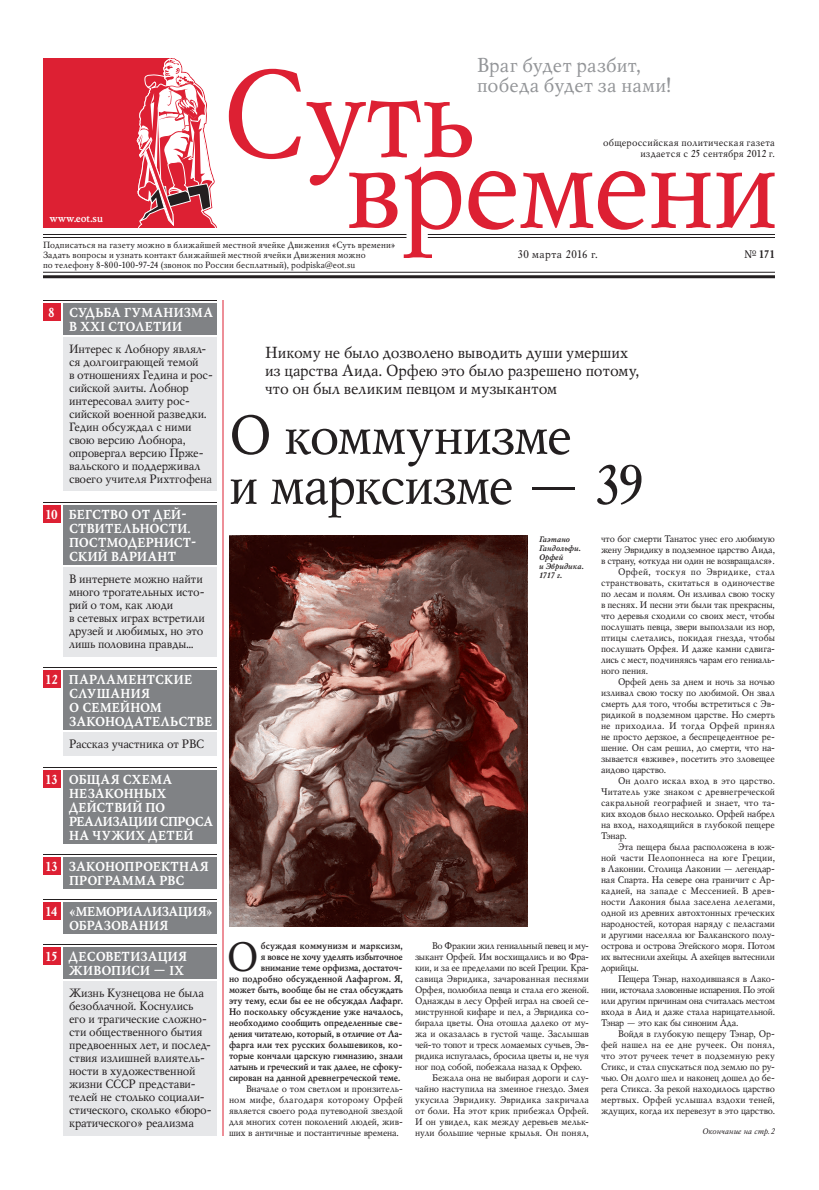
<style>
.page{position:relative;width:819px;height:1190px;background:#fff}
.page>*{position:absolute;margin:0;border:0;box-sizing:border-box;transform-origin:0 0}
.Heading{font:55px/50px "Mysl";letter-spacing:-.025em;color:#231f20}
.DropCap{font:40.9px "Mysl";color:#231f20}
.t1{font:20px/20px "Mysl";letter-spacing:.01em;color:#939598}
.Overheading{font:16px/18px "Mysl";letter-spacing:-.01em;color:#231f20}
.TOC_Lv1{font:700 13px/14px "Mysl";letter-spacing:.015em;color:#fff}
.TOC_Lv1-2{font:700 13px/14px "Mysl";letter-spacing:-.005em;color:#fff}
.TOC_l2{font:12px/13px "Mysl";color:#231f20}
.TOC_l2-2{font:12px/13px "Mysl";letter-spacing:-.02em;color:#231f20}
.Date-n-Num{font:11px "Mysl";letter-spacing:.035em;color:#231f20}
.t2{font:700 11px "Mysl";color:#fff}
.Date-n-Num-2{font:700 11px "Mysl";color:#231f20}
.t3{font:10px "Mysl";letter-spacing:.015em;color:#231f20}
.t4{font:9.5px/11px "Mysl";letter-spacing:-.01em;color:#231f20;text-align:justify}
.DropCap-2{font:700 9.5px/11px "Mysl";letter-spacing:-.01em;color:#231f20;text-align:right}
.t5{font:9px/10px "Mysl";letter-spacing:.01em;color:#231f20}
.t6{font:italic 700 8px/9px "Mysl";color:#231f20}
.t7{font:italic 8px "Mysl";letter-spacing:.01em;color:#231f20}
.s1{font-weight:400}
</style>
<div class="page">
<svg style="left:651px;top:173px;width:60px;height:55px"></svg>
<svg style="left:717px;top:173px;width:58px;height:55px"></svg>
<svg style="left:229px;top:69px;width:72px;height:90px"></svg>
<svg style="left:307px;top:100px;width:338px;height:158px"></svg>
<svg style="left:43px;top:58px;width:174px;height:170px"></svg>
<hr style="left:43px;top:272px;width:732px;height:1px;background:#231f20">
<hr style="left:43px;top:275px;width:732px;height:3px;background:#231f20">
<hr style="left:428px;top:234px;width:347px;height:1px;background:#231f20">
<hr style="left:428px;top:237px;width:347px;height:1px;background:#231f20">
<hr style="left:43px;top:234px;width:363px;height:1px;background:#231f20">
<hr style="left:43px;top:237px;width:363px;height:1px;background:#231f20">
<div style="left:63px;top:770px;width:154px;height:74px;background:#808285"></div>
<div style="left:63px;top:981px;width:154px;height:155px;background:#e6e7e9"></div>
<div style="left:63px;top:567px;width:154px;height:90px;background:#e6e7e9"></div>
<div style="left:63px;top:505px;width:154px;height:60px;background:#808285"></div>
<div style="left:43px;top:505px;width:18px;height:18px;background:#dd2033"></div>
<div style="left:63px;top:337px;width:154px;height:154px;background:#e6e7e9"></div>
<div style="left:63px;top:732px;width:154px;height:24px;background:#e6e7e9"></div>
<hr style="left:223px;top:300px;width:1px;height:836px;background:#dd2033">
<div style="left:43px;top:947px;width:18px;height:18px;background:#dd2033"></div>
<div style="left:43px;top:902px;width:18px;height:18px;background:#dd2033"></div>
<div style="left:43px;top:857px;width:18px;height:18px;background:#dd2033"></div>
<div style="left:43px;top:303px;width:18px;height:18px;background:#dd2033"></div>
<div style="left:63px;top:947px;width:154px;height:32px;background:#808285"></div>
<div style="left:63px;top:902px;width:154px;height:32px;background:#808285"></div>
<div style="left:63px;top:857px;width:154px;height:32px;background:#808285"></div>
<div style="left:63px;top:303px;width:154px;height:32px;background:#808285"></div>
<img style="left:229px;top:535px;width:298px;height:392px">
<div style="left:63px;top:670px;width:154px;height:60px;background:#808285"></div>
<div style="left:43px;top:670px;width:18px;height:18px;background:#dd2033"></div>
<div style="left:43px;top:770px;width:18px;height:18px;background:#dd2033"></div>
<hr style="left:43px;top:300px;width:174px;height:1px;background:#231f20">
<hr style="left:43px;top:502px;width:174px;height:1px;background:#231f20">
<hr style="left:43px;top:667px;width:174px;height:1px;background:#231f20">
<hr style="left:43px;top:767px;width:174px;height:1px;background:#231f20">
<hr style="left:43px;top:854px;width:174px;height:1px;background:#231f20">
<hr style="left:43px;top:899px;width:174px;height:1px;background:#231f20">
<hr style="left:43px;top:944px;width:174px;height:1px;background:#231f20">
<h3 class="t1" style="left:477px;top:55px;width:196px">Враг будет разбит, победа будет за нами!</h3>
<p class="t2" style="left:49px;top:211px;width:55px">www.eot.su</p>
<p class="t3" style="left:603px;top:136px;width:173px">общероссийская политическая газета</p>
<p class="t3" style="left:640px;top:147px;width:136px">издается с 25 сентября 2012 г.</p>
<p class="t5" style="left:43px;top:240px;width:354px">Подписаться на газету можно в ближайшей местной ячейке Движения «Суть времени»<br>Задать вопросы и узнать контакт ближайшей местной ячейки Движения можно<br>по телефону 8-800-100-97-24 (звонок по России бесплатный), podpiska@eot.su</p>
<p class="Date-n-Num" style="left:518px;top:247px;width:82px">30 марта 2016 г.</p>
<p class="Date-n-Num-2" style="left:744px;top:247px;width:32px"><span class="s1">№</span> 171</p>
<p class="TOC_Lv1" style="left:69px;top:305px;width:145px;text-indent:-21px">8 СУДЬБА ГУМАНИЗМА<br>В XXI СТОЛЕТИИ</p>
<p class="TOC_l2-2" style="left:69px;top:342px;width:146px">Интерес к Лобнору являл&shy;ся долгоиграющей темой<br>в отношениях Гедина и рос&shy;сийской элиты. Лобнор интересовал элиту рос&shy;сийской военной разведки.<br>Гедин обсуждал с ними свою версию Лобнора, опровергал версию Прже&shy;вальского и поддерживал своего учителя Рихтгофена</p>
<p class="TOC_Lv1" style="left:69px;top:507px;width:129px;text-indent:-24px">10 БЕГСТВО ОТ ДЕЙ−<br>СТВИТЕЛЬНОСТИ.<br>ПОСТМОДЕРНИСТ−<br>СКИЙ ВАРИАНТ</p>
<p class="TOC_l2" style="left:69px;top:572px;width:137px">В интернете можно найти много трогательных исто&shy;рий о том, как люди<br>в сетевых играх встретили друзей и любимых, но это лишь половина правды...</p>
<p class="TOC_Lv1" style="left:69px;top:672px;width:145px;text-indent:-24px">12 ПАРЛАМЕНТСКИЕ<br>СЛУШАНИЯ<br>О СЕМЕЙНОМ<br>ЗАКОНОДАТЕЛЬСТВЕ</p>
<p class="TOC_l2" style="left:69px;top:737px;width:137px">Рассказ участника от РВС</p>
<p class="TOC_Lv1" style="left:69px;top:772px;width:145px;text-indent:-24px">13 ОБЩАЯ СХЕМА<br>НЕЗАКОННЫХ<br>ДЕЙСТВИЙ ПО<br>РЕАЛИЗАЦИИ СПРОСА<br>НА ЧУЖИХ ДЕТЕЙ</p>
<p class="TOC_Lv1" style="left:45px;top:859px;width:165px;text-align:center">13 ЗАКОНОПРОЕКТНАЯ<br>ПРОГРАММА РВС</p>
<p class="TOC_Lv1-2" style="left:69px;top:904px;width:145px;text-indent:-24px">14 «МЕМОРИАЛИЗАЦИЯ»<br>ОБРАЗОВАНИЯ</p>
<p class="TOC_Lv1" style="left:45px;top:949px;width:144px;text-align:right">15 ДЕСОВЕТИЗАЦИЯ<br>ЖИВОПИСИ — IХ</p>
<p class="TOC_l2" style="left:69px;top:986px;width:144px">Жизнь Кузнецова не была безоблачной. Коснулись его и трагические сложно&shy;сти общественного бытия предвоенных лет, и послед&shy;ствия излишней влиятель&shy;ности в художественной жизни СССР представи&shy;телей не столько социали&shy;стического, сколько «бюро&shy;кратического» реализма</p>
<p class="Overheading" style="left:265px;top:343px;width:376px">Никому не было дозволено выводить души умерших из царства Аида. Орфею это было разрешено потому, что он был великим певцом и музыкантом</p>
<p class="Heading" style="left:229px;top:409px;width:417px">О коммунизме<br>и марксизме — 39</p>
<p class="t6" style="left:539px;top:535px;width:46px">Гаэтано<br>Гандольфи.<br>Орфей<br>и Эвридика.<br>1717 г.</p>
<p class="DropCap" style="left:227px;top:930px;width:34px">О</p>
<p class="DropCap-2" style="left:229px;top:940px;width:176px">бсуждая коммунизм и марксизм,<br>я вовсе не хочу уделять избыточное внимание теме орфизма, достаточ-<br>но подробно обсужденной Лафаргом. Я, может быть, вообще бы не стал обсуждать эту тему, если бы ее не обсуждал Лафарг.<br>Но поскольку обсуждение уже началось, необходимо сообщить определенные све&shy;дения читателю, который, в отличие от Ла&shy;фарга или тех русских большевиков, ко&shy;торые кончали царскую гимназию, знали латынь и греческий и так далее, не сфоку&shy;сирован на данной древнегреческой теме.</p>
<p class="t4" style="left:229px;top:1083px;width:176px;text-indent:17px">Вначале о том светлом и пронзитель&shy;ном мифе, благодаря которому Орфей является своего рода путеводной звездой для многих сотен поколений людей, жив&shy;ших в античные и постантичные времена.</p>
<p class="t4" style="left:415px;top:940px;width:176px;text-indent:17px">Во Фракии жил гениальный певец и му&shy;зыкант Орфей. Им восхищались и во Фра&shy;кии, и за ее пределами по всей Греции. Кра&shy;савица Эвридика, зачарованная песнями Орфея, полюбила певца и стала его женой.<br>Однажды в лесу Орфей играл на своей се&shy;миструнной кифаре и пел, а Эвридика со&shy;бирала цветы. Она отошла далеко от му&shy;жа и оказалась в густой чаще. Заслышав чей-то топот и треск ломаемых сучьев, Эв&shy;ридика испугалась, бросила цветы и, не чуя ног под собой, побежала назад к Орфею.</p>
<p class="t4" style="left:415px;top:1072px;width:176px;text-indent:17px">Бежала она не выбирая дороги и слу&shy;чайно наступила на змеиное гнездо. Змея укусила Эвридику. Эвридика закричала от боли. На этот крик прибежал Орфей.<br>И он увидел, как между деревьев мельк&shy;нули большие черные крылья. Он понял,</p>
<p class="t4" style="left:601px;top:533px;width:176px">что бог смерти Танатос унес его любимую жену Эвридику в подземное царство Аида, в страну, «откуда ни один не возвращался».</p>
<p class="t4" style="left:601px;top:566px;width:176px;text-indent:17px">Орфей, тоскуя по Эвридике, стал странствовать, скитаться в одиночестве по лесам и полям. Он изливал свою тоску в песнях. И песни эти были так прекрасны, что деревья сходили со своих мест, чтобы послушать певца, звери выползали из нор, птицы слетались, покидая гнезда, чтобы послушать Орфея. И даже камни сдвига&shy;лись с мест, подчиняясь чарам его гениаль&shy;ного пения.</p>
<p class="t4" style="left:601px;top:676px;width:176px;text-indent:17px">Орфей день за днем и ночь за ночью изливал свою тоску по любимой. Он звал смерть для того, чтобы встретиться с Эв&shy;ридикой в подземном царстве. Но смерть не приходила. И тогда Орфей принял не просто дерзкое, а беспрецедентное ре&shy;шение. Он сам решил, до смерти, что на&shy;зывается «вживе», посетить это зловещее аидово царство.</p>
<p class="t4" style="left:601px;top:775px;width:176px;text-indent:17px">Он долго искал вход в это царство.<br>Читатель уже знаком с древнегреческой сакральной географией и знает, что та&shy;ких входов было несколько. Орфей набрел на вход, находящийся в глубокой пещере Тэнар.</p>
<p class="t4" style="left:601px;top:841px;width:176px;text-indent:17px">Эта пещера была расположена в юж&shy;ной части Пелопоннеса на юге Греции, в Лаконии. Столица Лаконии — легендар&shy;ная Спарта. На севере она граничит с Ар&shy;кадией, на западе с Мессенией. В древ&shy;ности Лакония была заселена лелегами, одной из древних автохтонных греческих народностей, которая наряду с пеласгами и другими населяла юг Балканского полу&shy;острова и острова Эгейского моря. Потом их вытеснили ахейцы. А ахейцев вытеснили дорийцы.</p>
<p class="t4" style="left:601px;top:973px;width:176px;text-indent:17px">Пещера Тэнар, находившаяся в Лако&shy;нии, источала зловонные испарения. По этой или другим причинам она считалась местом входа в Аид и даже стала нарицательной.<br>Тэнар — это как бы синоним Ада.</p>
<p class="t4" style="left:601px;top:1028px;width:176px;text-indent:17px">Войдя в глубокую пещеру Тэнар, Ор&shy;фей нашел на ее дне ручеек. Он понял, что этот ручеек течет в подземную реку Стикс, и стал спускаться под землю по ру&shy;чью. Он долго шел и наконец дошел до бе&shy;рега Стикса. За рекой находилось царство мертвых. Орфей услышал вздохи теней, ждущих, когда их перевезут в это царство.</p>
<p class="t7" style="left:702px;top:1126px;width:74px">Окончание на стр. 2</p>
</div>
